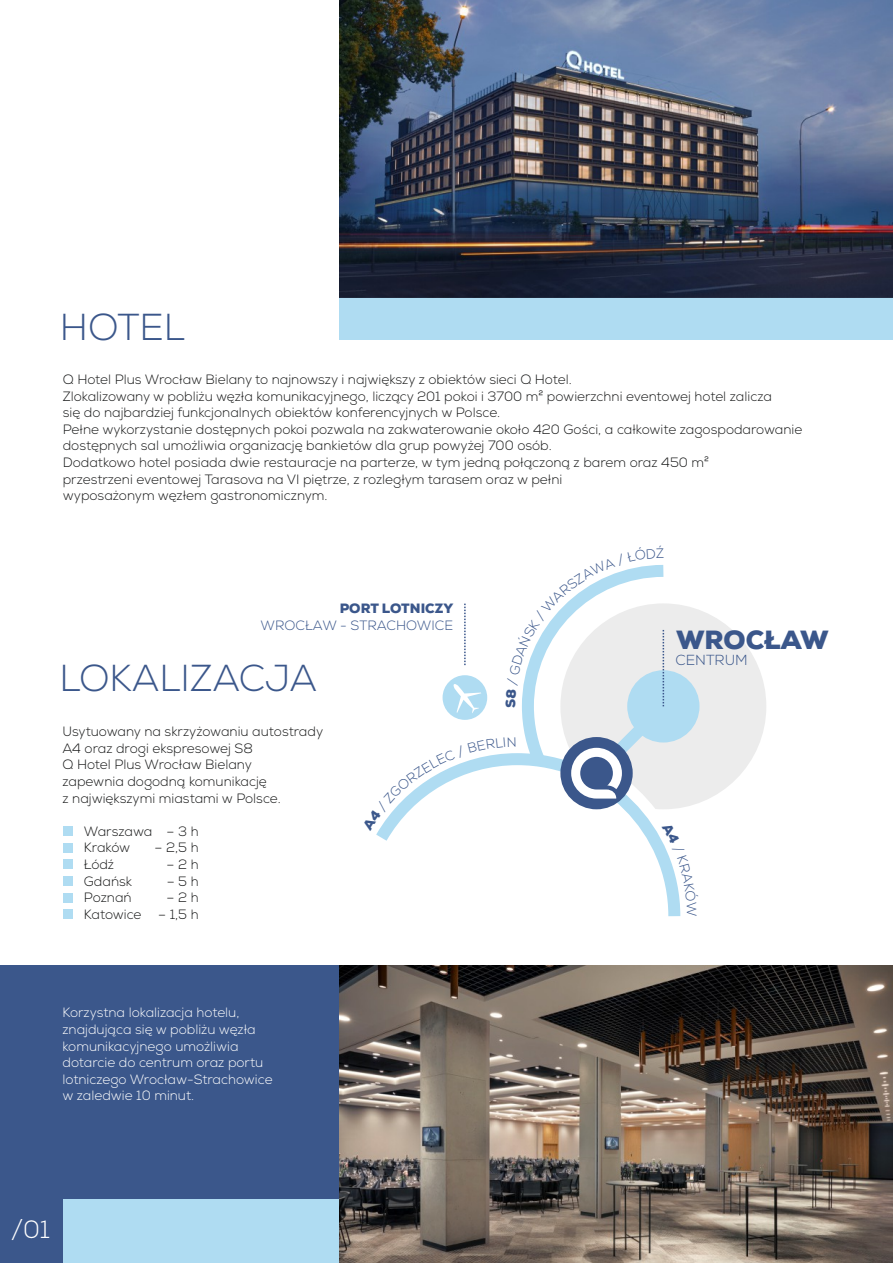
<style>
.page{position:relative;width:893px;height:1263px;background:#fff}
.page>*{position:absolute;margin:0;border:0;box-sizing:border-box;transform-origin:0 0}
.t1{font:300 37.5px "Nexa";color:#3b578b}
.t2{font:900 26.25px "Nexa";color:#3b578b}
.t3{font:300 25.05px "Nexa";color:#fff}
.t4{font:300 14.55px "Nexa";color:#3b578b}
.t5{font:300 13.5px/16.6px "Nexa";color:#151616}
.t6{font:300 13.5px/16.6px "Nexa";color:#fff}
.t7{font:300 13.5px "Nexa";color:#3b578b}
.t8{font:900 13.5px "Nexa";color:#3b578b}
</style>
<div class="page">
<div style="left:0;top:965px;width:340px;height:298px;background:#3b578b"></div>
<div style="left:63px;top:826px;width:10px;height:10px;background:#afdcf2"></div>
<div style="left:63px;top:843px;width:10px;height:9px;background:#afdcf2"></div>
<div style="left:63px;top:860px;width:10px;height:9px;background:#afdcf2"></div>
<div style="left:63px;top:876px;width:10px;height:10px;background:#afdcf2"></div>
<div style="left:63px;top:893px;width:10px;height:9px;background:#afdcf2"></div>
<div style="left:63px;top:909px;width:10px;height:10px;background:#afdcf2"></div>
<div style="left:340px;top:298px;width:553px;height:42px;background:#afdcf2"></div>
<div style="left:64px;top:1199px;width:276px;height:64px;background:#afdcf2"></div>
<img style="left:340px;top:0;width:553px;height:298px">
<img style="left:340px;top:965px;width:553px;height:298px">
<svg style="left:376px;top:565px;width:390px;height:351px"></svg>
<h1 class="t1" style="left:60px;top:312px;width:126px">HOTEL</h1>
<p class="t5" style="left:63px;top:372px;width:741px">Q Hotel Plus Wrocław Bielany to najnowszy i największy z obiektów sieci Q Hotel.<br>Zlokalizowany w pobliżu węzła komunikacyjnego, liczący 201 pokoi i 3700 m² powierzchni eventowej hotel zalicza<br>się do najbardziej funkcjonalnych obiektów konferencyjnych w Polsce.<br>Pełne wykorzystanie dostępnych pokoi pozwala na zakwaterowanie około 420 Gości, a całkowite zagospodarowanie dostępnych sal umożliwia organizację bankietów dla grup powyżej 700 osób.<br>Dodatkowo hotel posiada dwie restauracje na parterze, w tym jedną połączoną z barem oraz 450 m²<br>przestrzeni eventowej Tarasova na VI piętrze, z rozległym tarasem oraz w pełni<br>wyposażonym węzłem gastronomicznym.</p>
<p class="t8" style="left:340px;top:603px;width:115px">PORT LOTNICZY</p>
<p class="t7" style="left:261px;top:620px;width:194px">WROCŁAW - STRACHOWICE</p>
<h1 class="t1" style="left:59px;top:663px;width:259px">LOKALIZACJA</h1>
<p class="t5" style="left:62px;top:725px;width:262px">Usytuowany na skrzyżowaniu autostrady<br>A4 oraz drogi ekspresowej S8<br>Q Hotel Plus Wrocław Bielany<br>zapewnia dogodną komunikację<br>z największymi miastami w Polsce.</p>
<p class="t5" style="left:84px;top:824px;width:70px">Warszawa<br>Kraków<br>Łódź<br>Gdańsk<br>Poznań<br>Katowice</p>
<p class="t5" style="left:167px;top:824px;width:34px">– 3 h</p>
<p class="t5" style="left:155px;top:841px;width:46px">– 2,5 h</p>
<p class="t5" style="left:167px;top:857px;width:34px">– 2 h</p>
<p class="t5" style="left:167px;top:874px;width:33px">– 5 h</p>
<p class="t5" style="left:167px;top:890px;width:34px">– 2 h</p>
<p class="t5" style="left:158px;top:907px;width:42px">– 1,5 h</p>
<p class="t6" style="left:62px;top:1006px;width:212px">Korzystna lokalizacja hotelu, znajdująca się w pobliżu węzła komunikacyjnego umożliwia dotarcie do centrum oraz portu lotniczego Wrocław-Strachowice w zaledwie 10 minut.</p>
<h2 class="t2" style="left:676px;top:629px;width:154px">WROCŁAW</h2>
<p class="t4" style="left:675px;top:654px;width:74px">CENTRUM</p>
<h3 class="t3" style="left:11px;top:1219px;width:40px">/01</h3>
</div>
